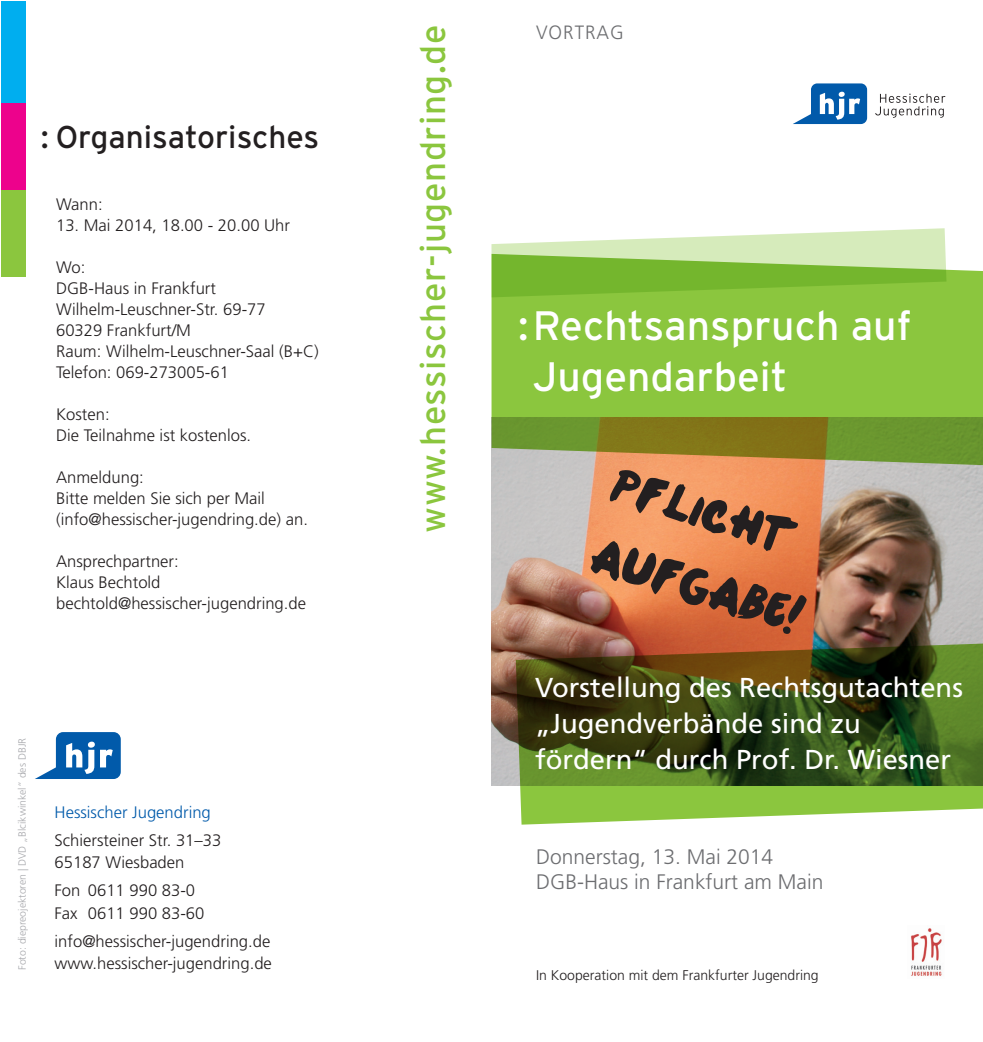
<style>
.page{position:relative;width:983px;height:1042px;background:#fff}
.page>*{position:absolute;margin:0;border:0;box-sizing:border-box;transform-origin:0 0}
.t1{font:60.9px/73px "One Direction";color:#231f20}
.t2{font:41.12px/51.3px "Interstate";color:#fff}
.t3{font:35px "Interstate";letter-spacing:.02em;color:#8bc63e}
.t4{font:31.5px "Interstate";color:#231f20}
.t5{font:28px/43.8px "Frutiger LT Std";color:#fff}
.t6{font:27.3px/35.9px "Frutiger LT Std";color:#fff}
.t7{font:300 21px/25.2px "Frutiger LT Std";color:#6c6d70}
.t8{font:300 19.25px "Frutiger LT Std";letter-spacing:.05em;color:#6c6d70}
.t9{font:300 16.62px/21px "Frutiger LT Std";color:#231f20}
.t10{font:300 16.62px "Frutiger LT Std";color:#015aaa}
.t11{font:300 14px "Frutiger LT Std";color:#231f20}
.t12{font:300 10.5px "Frutiger LT Std";color:#a8a9ad}
</style>
<div class="page">
<div style="left:1px;top:1px;width:25px;height:102px;background:#00aeef"></div>
<div style="left:1px;top:103px;width:25px;height:87px;background:#ed028c"></div>
<div style="left:1px;top:190px;width:25px;height:87px;background:#8bc63e"></div>
<svg style="left:35px;top:732px;width:86px;height:47px"></svg>
<svg style="left:875px;top:94px;width:70px;height:24px"></svg>
<svg style="left:793px;top:83px;width:73px;height:41px"></svg>
<img style="left:911px;top:928px;width:31px;height:48px">
<img style="left:491px;top:465px;width:491px;height:320px">
<svg style="left:491px;top:228px;width:455px;height:26px"></svg>
<svg style="left:491px;top:254px;width:491px;height:211px;background:#8ab840"></svg>
<svg style="left:515px;top:643px;width:467px;height:181px;background:#566929"></svg>
<h3 class="t4" style="left:41px;top:118px;width:280px">: Organisatorisches</h3>
<p class="t9" style="left:56px;top:194px;width:48px">Wann:</p>
<p class="t9" style="left:56px;top:215px;width:235px">13. Mai 2014, 18.00 - 20.00 Uhr</p>
<p class="t9" style="left:56px;top:257px;width:264px">Wo:<br>DGB-Haus in Frankfurt<br>Wilhelm-Leuschner-Str. 69-77<br>60329 Frankfurt/M<br>Raum: Wilhelm-Leuschner-Saal (B+C)<br>Telefon: 069-273005-61</p>
<p class="t9" style="left:56px;top:404px;width:196px">Kosten:<br>Die Teilnahme ist kostenlos.</p>
<p class="t9" style="left:56px;top:467px;width:253px">Anmeldung:<br>Bitte melden Sie sich per Mail (info@hessischer-jugendring.de) an.</p>
<p class="t9" style="left:56px;top:551px;width:251px">Ansprechpartner:<br>Klaus Bechtold bechtold@hessischer-jugendring.de</p>
<p class="t12" style="left:16px;top:970px;width:232px;rotate:-90deg">Foto: diepreojektoren | DVD „Blcikwinkel“ des DBJR</p>
<p class="t10" style="left:55px;top:803px;width:158px">Hessischer Jugendring</p>
<p class="t9" style="left:55px;top:828px;width:168px;line-height:22.8px">Schiersteiner Str. 31–33<br>65187 Wiesbaden</p>
<p class="t9" style="left:55px;top:879px;width:151px;line-height:22.8px">Fon 0611 990 83-0<br>Fax 0611 990 83-60</p>
<p class="t9" style="left:55px;top:929px;width:219px;line-height:22.8px">info@hessischer-jugendring.de www.hessischer-jugendring.de</p>
<h3 class="t3" style="left:411px;top:533px;width:510px;rotate:-90deg">www.hessischer-jugendring.de</h3>
<p class="t8" style="left:536px;top:22px;width:89px">Vortrag</p>
<h2 class="t2" style="left:532px;top:299px;width:380px;text-indent:-15px">:Rechtsanspruch auf<br>Jugendarbeit</h2>
<h1 class="t1" style="left:623px;top:450px;width:221px;rotate:17deg">Pflicht aufgabe!</h1>
<h3 class="t5" style="left:536px;top:653px;width:439px">Vorstellung des Rechtsgutachtens „Jugendverbände sind zu fördern“ durch Prof. Dr. Wiesner</h3>
<h3 class="t6" style="left:535px;top:670px;width:429px">Vorstellung des Rechtsgutachtens „Jugendverbände sind zu fördern“ durch Prof. Dr. Wiesner</h3>
<p class="t7" style="left:536px;top:844px;width:289px">Donnerstag, 13. Mai 2014<br>DGB-Haus in Frankfurt am Main</p>
<p class="t11" style="left:536px;top:967px;width:284px">In Kooperation mit dem Frankfurter Jugendring</p>
</div>
